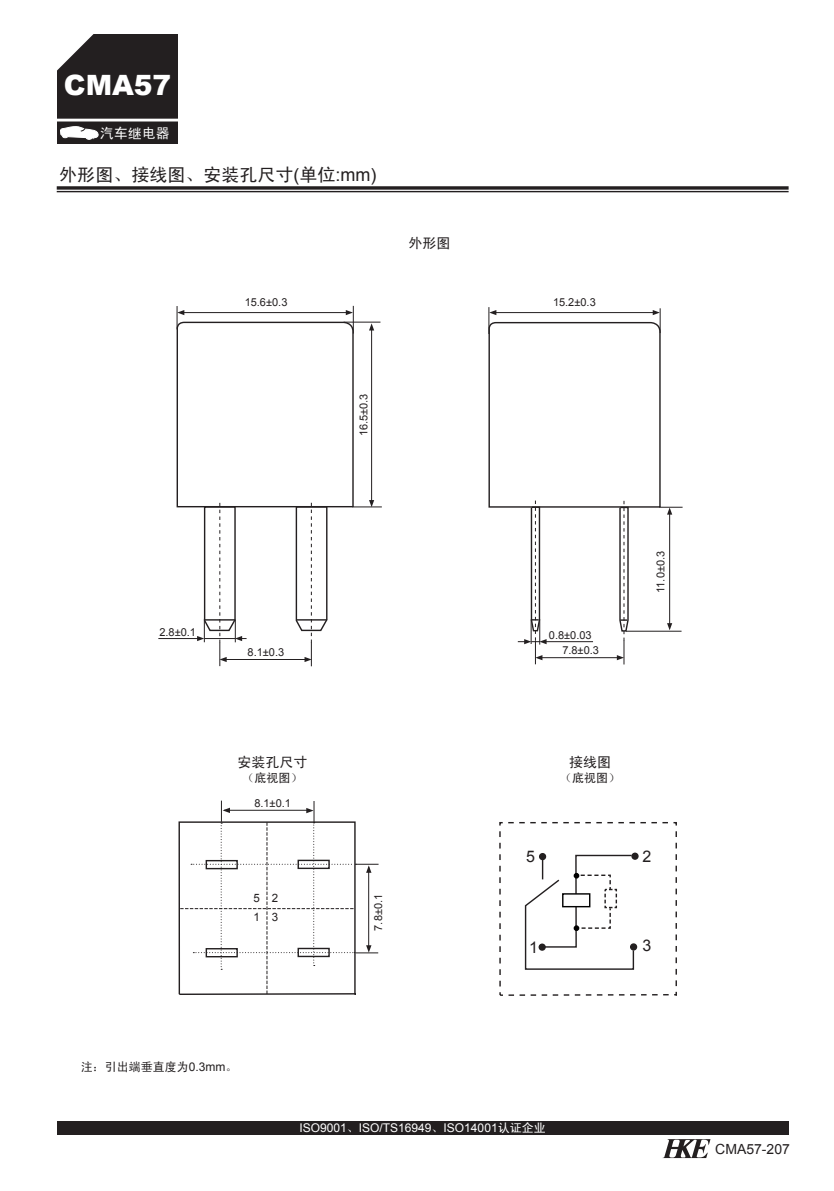
<style>
.page{position:relative;width:834px;height:1191px;background:#fff}
.page>*{position:absolute;margin:0;border:0;box-sizing:border-box;transform-origin:0 0}
.t1{font:900 28px "Arial";color:#fff}
.t2{font:18px "Sim Hei";color:#231f20}
.t3{font:16px "Arial";color:#231f20}
.t4{font:14px "Sim Hei";color:#231f20}
.t5{font:14px "Arial";color:#231f20}
.t6{font:14px "Sim Hei";color:#fff}
.t7{font:12px "Arial";color:#fff}
.t8{font:12px "Sim Hei";color:#231f20}
.t9{font:11.6px/19px "Arial";color:#231f20}
.t10{font:11px "Arial";color:#231f20}
.s1{font-family:"Arial"}
.s2{font-family:"Sim Hei"}
</style>
<div class="page">
<svg style="left:57px;top:186px;width:731px;height:4px;background:#434040"></svg>
<hr style="left:57px;top:191px;width:731px;height:1px;background:#231f20">
<div style="left:57px;top:1120px;width:731px;height:14px;background:#231f20"></div>
<svg style="left:662px;top:1139px;width:48px;height:19px"></svg>
<div style="left:57px;top:34px;width:120px;height:109px;background:#231f20"></div>
<hr style="left:55px;top:119px;width:124px;height:2px;background:#fff">
<svg style="left:57px;top:34px;width:37px;height:37px"></svg>
<svg style="left:60px;top:126px;width:39px;height:14px"></svg>
<hr style="left:159px;top:638px;width:41px;height:1px;background:#231f20">
<svg style="left:176px;top:306px;width:205px;height:360px"></svg>
<svg style="left:488px;top:308px;width:194px;height:356px"></svg>
<svg style="left:499px;top:822px;width:178px;height:174px"></svg>
<svg style="left:178px;top:801px;width:200px;height:194px"></svg>
<h1 class="t1" style="left:64px;top:64px;width:109px">CMA57</h1>
<p class="t6" style="left:100px;top:126px;width:71px">汽车继电器</p>
<h2 class="t2" style="left:59px;top:166px;width:318px">外形图、接线图、安装孔尺寸<span class="s1">(</span>单位<span class="s1">:mm)</span></h2>
<p class="t10" style="left:245px;top:295px;width:44px">15.6±0.3</p>
<p class="t4" style="left:408px;top:236px;width:43px">外形图</p>
<p class="t10" style="left:356px;top:436px;width:44px;rotate:-90deg">16.5±0.3</p>
<p class="t10" style="left:159px;top:624px;width:38px">2.8±0.1</p>
<p class="t10" style="left:247px;top:645px;width:38px">8.1±0.3</p>
<p class="t4" style="left:237px;top:755px;width:71px">安装孔尺寸</p>
<p class="t8" style="left:242px;top:771px;width:61px">（底视图）</p>
<p class="t10" style="left:254px;top:796px;width:38px">8.1±0.1</p>
<p class="t9" style="left:253px;top:888px;width:26px">5 2<br>1 3</p>
<p class="t10" style="left:370px;top:930px;width:38px;rotate:-90deg">7.8±0.1</p>
<p class="t8" style="left:81px;top:1061px;width:158px">注：引出端垂直度为<span class="s1">0.3mm</span>。</p>
<p class="t10" style="left:553px;top:295px;width:44px">15.2±0.3</p>
<p class="t10" style="left:549px;top:628px;width:44px">0.8±0.03</p>
<p class="t10" style="left:562px;top:642px;width:38px">7.8±0.3</p>
<p class="t4" style="left:569px;top:755px;width:43px">接线图</p>
<p class="t8" style="left:560px;top:771px;width:61px">（底视图）</p>
<p class="t10" style="left:653px;top:593px;width:43px;rotate:-90deg">11.0±0.3</p>
<h3 class="t3" style="left:526px;top:845px;width:10px">5</h3>
<h3 class="t3" style="left:642px;top:845px;width:10px">2</h3>
<h3 class="t3" style="left:529px;top:936px;width:10px">1</h3>
<h3 class="t3" style="left:642px;top:934px;width:10px">3</h3>
<p class="t7" style="left:299px;top:1119px;width:248px">ISO9001<span class="s2">、</span>ISO/TS16949<span class="s2">、</span>ISO14001<span class="s2">认证企业</span></p>
<p class="t5" style="left:715px;top:1139px;width:76px">CMA57-207</p>
</div>
